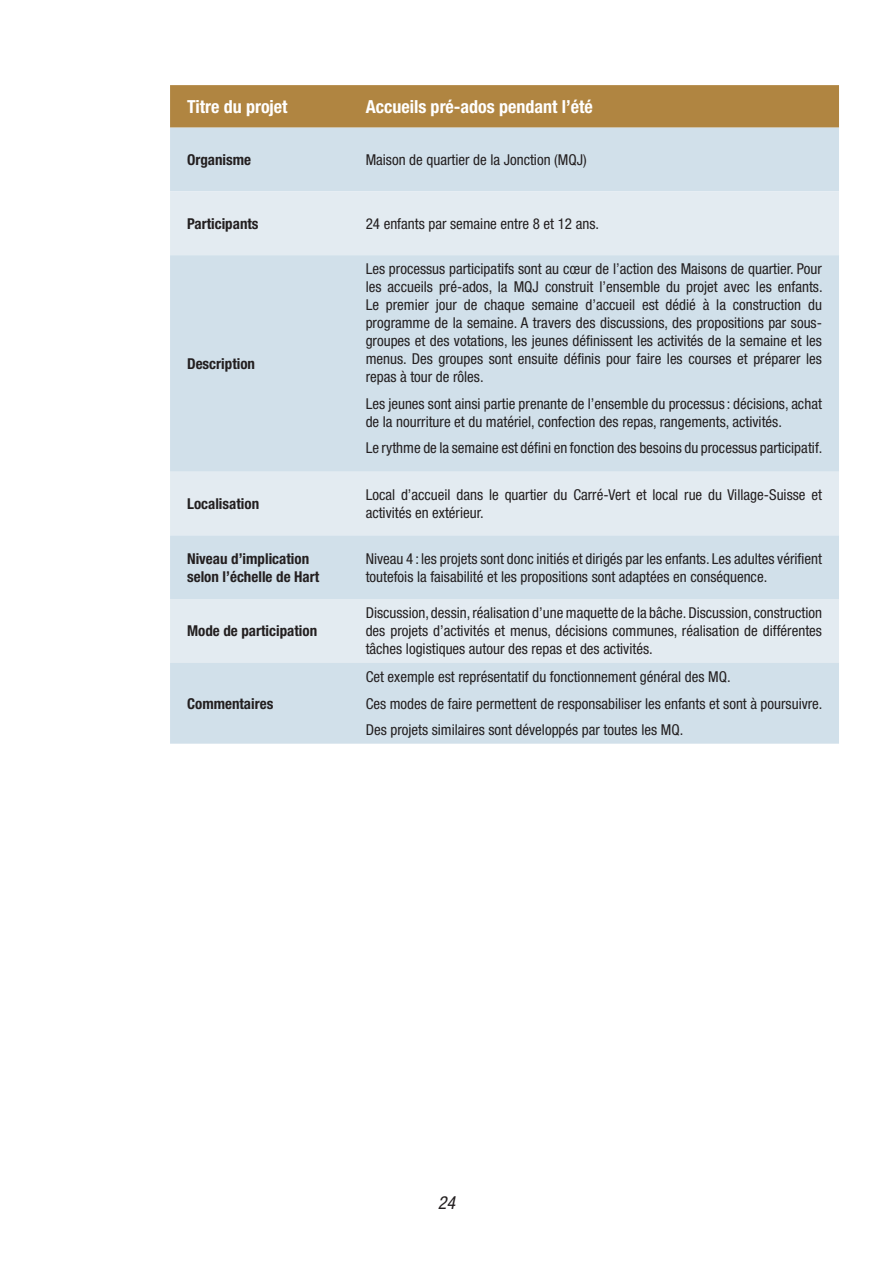
<style>
.page{position:relative;width:893px;height:1263px;background:#fff}
.page>*{position:absolute;margin:0;border:0;box-sizing:border-box;transform-origin:0 0}
.t1{font:700 condensed 18px "Helvetica Neue LT Std";color:#fff}
.t2{font:italic condensed 18px "Helvetica Neue LT Std";color:#231f20}
.t3{font:condensed 15px/18px "Helvetica Neue LT Std";color:#231f20}
.t4{font:700 condensed 15px/18px "Helvetica Neue LT Std";color:#231f20}
</style>
<div class="page">
<svg style="left:170px;top:85px;width:669px;height:106px;background:#c3bba6"></svg>
<div style="left:170px;top:191px;width:669px;height:64px;background:#e3ebf1"></div>
<svg style="left:170px;top:255px;width:669px;height:489px;background:#d5e2eb"></svg>
<p class="t1" style="left:187px;top:100px;width:102px">Titre du projet</p>
<p class="t1" style="left:366px;top:100px;width:229px">Accueils pré-ados pendant l’été</p>
<p class="t4" style="left:187px;top:152px;width:66px">Organisme</p>
<p class="t3" style="left:366px;top:152px;width:223px">Maison de quartier de la Jonction (MQJ)</p>
<p class="t4" style="left:187px;top:216px;width:73px">Participants</p>
<p class="t3" style="left:366px;top:216px;width:235px">24 enfants par semaine entre 8 et 12 ans.</p>
<p class="t4" style="left:187px;top:356px;width:69px">Description</p>
<p class="t3" style="left:366px;top:261px;width:458px;text-align:justify">Les processus participatifs sont au cœur de l’action des Maisons de quartier. Pour les accueils pré-ados, la MQJ construit l’ensemble du projet avec les enfants.<br>Le premier jour de chaque semaine d’accueil est dédié à la construction du programme de la semaine. A travers des discussions, des propositions par sous&shy;groupes et des votations, les jeunes définissent les activités de la semaine et les menus. Des groupes sont ensuite définis pour faire les courses et préparer les repas à tour de rôles.</p>
<p class="t3" style="left:366px;top:396px;width:458px">Les jeunes sont ainsi partie prenante de l’ensemble du processus : décisions, achat de la nourriture et du matériel, confection des repas, rangements, activités.</p>
<p class="t3" style="left:366px;top:440px;width:458px">Le rythme de la semaine est défini en fonction des besoins du processus participatif.</p>
<p class="t4" style="left:187px;top:496px;width:74px">Localisation</p>
<p class="t3" style="left:366px;top:487px;width:458px">Local d’accueil dans le quartier du Carré-Vert et local rue du Village-Suisse et activités en extérieur.</p>
<p class="t4" style="left:187px;top:551px;width:134px">Niveau d’implication selon l’échelle de Hart</p>
<p class="t3" style="left:366px;top:551px;width:458px">Niveau 4 : les projets sont donc initiés et dirigés par les enfants. Les adultes vérifient toutefois la faisabilité et les propositions sont adaptées en conséquence.</p>
<p class="t4" style="left:187px;top:623px;width:132px">Mode de participation</p>
<p class="t4" style="left:187px;top:696px;width:88px">Commentaires</p>
<p class="t3" style="left:366px;top:605px;width:458px;text-align:justify">Discussion, dessin, réalisation d’une maquette de la bâche. Discussion, construction des projets d’activités et menus, décisions communes, réalisation de différentes tâches logistiques autour des repas et des activités.</p>
<p class="t3" style="left:366px;top:665px;width:458px;line-height:26.5px">Cet exemple est représentatif du fonctionnement général des MQ.<br>Ces modes de faire permettent de responsabiliser les enfants et sont à poursuivre.<br>Des projets similaires sont développés par toutes les MQ.</p>
<p class="t2" style="left:438px;top:1192px;width:19px">24</p>
</div>
